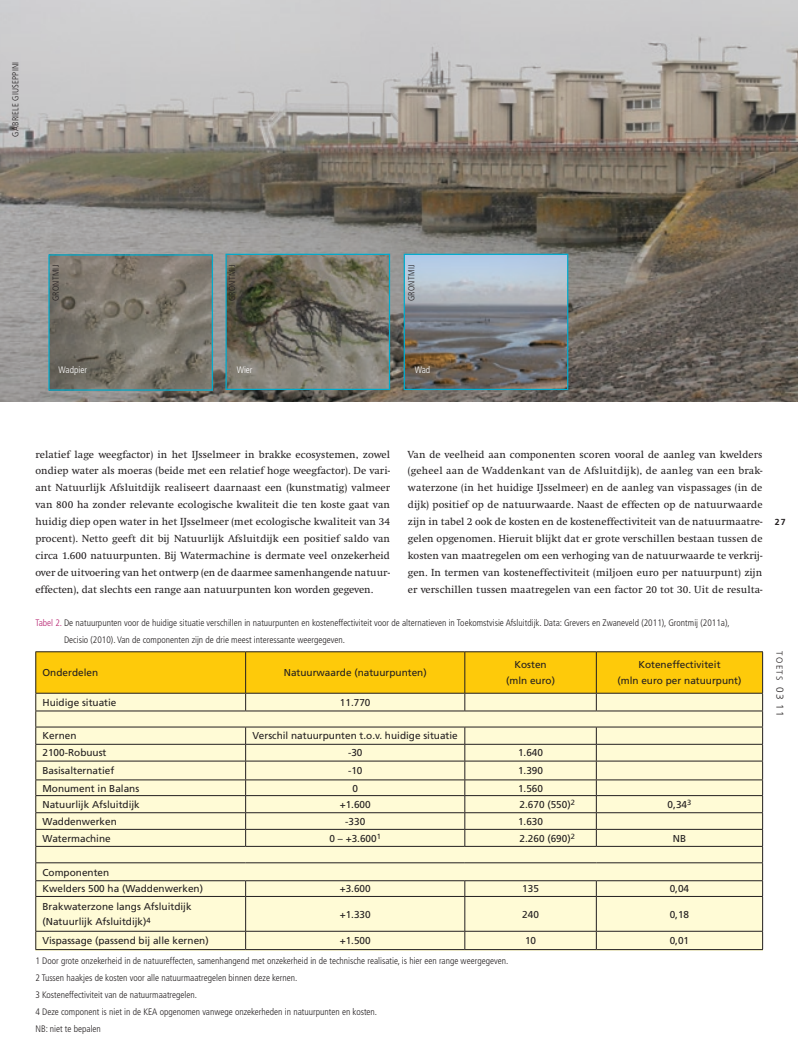
<style>
.page{position:relative;width:798px;height:1053px;background:#fff}
.page>*{position:absolute;margin:0;border:0;box-sizing:border-box;transform-origin:0 0}
._06_broodtekst{font:10.62px/16.9px "Swift";color:#231f20;text-align:justify}
.Standaard{font:10px/15.8px "Frutiger";color:#231f20;text-align:center}
._06_bijschrift{font:300 condensed 9.38px/16.9px "Frutiger";color:#231f20}
._06_bijschrift-2{font:300 condensed 9.38px "Frutiger";color:#fff}
.credit{font:300 condensed 8.75px "Frutiger";letter-spacing:.035em;color:#231f20}
.t1{font:300 8.75px "Frutiger";letter-spacing:.14em;color:#231f20}
.t2{font:700 8.75px "Frutiger";color:#231f20}
.s1{color:#b62270}
.s2{font-size:10px}
</style>
<div class="page">
<img style="left:0;top:0;width:797px;height:401px">
<div style="left:35px;top:651px;width:727px;height:299px;background:#fffbd6"></div>
<svg style="left:35px;top:651px;width:728px;height:245px"></svg>
<hr style="left:35px;top:896px;width:210px;height:1px;background:#231f20">
<hr style="left:35px;top:896px;width:1px;height:34px;background:#231f20">
<hr style="left:245px;top:896px;width:219px;height:1px;background:#231f20">
<hr style="left:245px;top:896px;width:1px;height:34px;background:#231f20">
<hr style="left:464px;top:896px;width:132px;height:1px;background:#231f20">
<hr style="left:464px;top:896px;width:1px;height:34px;background:#231f20">
<hr style="left:596px;top:896px;width:166px;height:1px;background:#231f20">
<hr style="left:595px;top:896px;width:1px;height:34px;background:#231f20">
<hr style="left:762px;top:896px;width:1px;height:34px;background:#231f20">
<hr style="left:35px;top:930px;width:210px;height:1px;background:#231f20">
<svg style="left:35px;top:931px;width:1px;height:18px"></svg>
<hr style="left:245px;top:930px;width:219px;height:1px;background:#231f20">
<svg style="left:245px;top:931px;width:1px;height:18px"></svg>
<hr style="left:464px;top:930px;width:132px;height:1px;background:#231f20">
<svg style="left:464px;top:931px;width:1px;height:18px"></svg>
<hr style="left:596px;top:930px;width:166px;height:1px;background:#231f20">
<svg style="left:595px;top:931px;width:1px;height:18px"></svg>
<svg style="left:762px;top:931px;width:1px;height:18px"></svg>
<hr style="left:35px;top:949px;width:210px;height:1px;background:#231f20">
<hr style="left:245px;top:949px;width:219px;height:1px;background:#231f20">
<hr style="left:464px;top:949px;width:132px;height:1px;background:#231f20">
<hr style="left:596px;top:949px;width:166px;height:1px;background:#231f20">
<img style="left:50px;top:256px;width:161px;height:132px">
<div style="left:48px;top:254px;width:165px;height:136px;border:1px solid #00abcd"></div>
<img style="left:227px;top:256px;width:161px;height:132px">
<div style="left:225px;top:254px;width:165px;height:136px;border:1px solid #00abcd"></div>
<img style="left:405px;top:256px;width:161px;height:132px">
<div style="left:403px;top:254px;width:165px;height:136px;border:1px solid #00abcd"></div>
<p class="credit" style="left:11px;top:137px;width:76px;rotate:-90deg">gabriele giuseppini</p>
<p class="credit" style="left:51px;top:301px;width:38px;rotate:-90deg">grontmij</p>
<p class="credit" style="left:227px;top:301px;width:38px;rotate:-90deg">grontmij</p>
<p class="credit" style="left:406px;top:301px;width:38px;rotate:-90deg">grontmij</p>
<p class="_06_bijschrift-2" style="left:59px;top:364px;width:30px">Wadpier</p>
<p class="_06_bijschrift-2" style="left:237px;top:364px;width:17px">Wier</p>
<p class="_06_bijschrift-2" style="left:414px;top:364px;width:17px">Wad</p>
<p class="_06_broodtekst" style="left:35px;top:446px;width:356px">relatief lage weegfactor) in het IJsselmeer in brakke ecosystemen, zowel ondiep water als moeras (beide met een relatief hoge weegfactor). De vari&shy;ant Natuurlijk Afsluitdijk realiseert daarnaast een (kunstmatig) valmeer van 800 ha zonder relevante ecologische kwaliteit die ten koste gaat van huidig diep open water in het IJsselmeer (met ecologische kwaliteit van 34 procent). Netto geeft dit bij Natuurlijk Afsluitdijk een positief saldo van circa 1.600 natuurpunten. Bij Watermachine is dermate veel onzekerheid over de uitvoering van het ontwerp (en de daarmee samenhangende natuur&shy;effecten), dat slechts een range aan natuurpunten kon worden gegeven.</p>
<p class="_06_broodtekst" style="left:407px;top:446px;width:356px">Van de veelheid aan componenten scoren vooral de aanleg van kwelders (geheel aan de Waddenkant van de Afsluitdijk), de aanleg van een brak&shy;waterzone (in het huidige IJsselmeer) en de aanleg van vispassages (in de dijk) positief op de natuurwaarde. Naast de effecten op de natuurwaarde zijn in tabel 2 ook de kosten en de kosteneffectiviteit van de natuurmaatre&shy;gelen opgenomen. Hieruit blijkt dat er grote verschillen bestaan tussen de kosten van maatregelen om een verhoging van de natuurwaarde te verkrij&shy;gen. In termen van kosteneffectiviteit (miljoen euro per natuurpunt) zijn er verschillen tussen maatregelen van een factor 20 tot 30. Uit de resulta-</p>
<p class="_06_bijschrift" style="left:64px;top:615px;width:666px;text-indent:-29px"><span class="s1">Tabel 2.</span> De natuurpunten voor de huidige situatie verschillen in natuurpunten en kosteneffectiviteit voor de alternatieven in Toekomstvisie Afsluitdijk. Data: Grevers en Zwaneveld (2011), Grontmij (2011a),<br>Decisio (2010). Van de componenten zijn de drie meest interessante weergegeven.</p>
<p class="Standaard" style="left:42px;top:665px;width:57px">Onderdelen</p>
<p class="Standaard" style="left:284px;top:665px;width:144px">Natuurwaarde (natuurpunten)</p>
<p class="Standaard" style="left:506px;top:657px;width:50px">Kosten (mln euro)</p>
<p class="Standaard" style="left:638px;top:657px;width:84px">Koteneffectiviteit</p>
<p class="Standaard" style="left:617px;top:672px;width:125px">(mln euro per natuurpunt)</p>
<p class="Standaard" style="left:42px;top:694px;width:75px">Huidige situatie</p>
<p class="Standaard" style="left:340px;top:694px;width:32px">11.770</p>
<p class="Standaard" style="left:42px;top:728px;width:35px">Kernen</p>
<p class="Standaard" style="left:252px;top:728px;width:207px">Verschil natuurpunten t.o.v. huidige situatie</p>
<p class="Standaard" style="left:42px;top:745px;width:65px">2100-Robuust</p>
<p class="Standaard" style="left:348px;top:745px;width:16px">-30</p>
<p class="Standaard" style="left:518px;top:745px;width:27px">1.640</p>
<p class="Standaard" style="left:42px;top:762px;width:73px">Basisalternatief</p>
<p class="Standaard" style="left:348px;top:762px;width:16px">-10</p>
<p class="Standaard" style="left:518px;top:762px;width:27px">1.390</p>
<p class="Standaard" style="left:42px;top:780px;width:98px">Monument in Balans</p>
<p class="Standaard" style="left:352px;top:780px;width:7px">0</p>
<p class="Standaard" style="left:518px;top:780px;width:27px">1.560</p>
<p class="Standaard" style="left:42px;top:796px;width:99px">Natuurlijk Afsluitdijk</p>
<p class="Standaard" style="left:339px;top:796px;width:33px">+1.600</p>
<p class="Standaard" style="left:519px;top:796px;width:57px">2.670 (550)<sup>2</sup></p>
<p class="Standaard" style="left:667px;top:796px;width:25px">0,34<sup>3</sup></p>
<p class="Standaard" style="left:42px;top:813px;width:76px">Waddenwerken</p>
<p class="Standaard" style="left:345px;top:813px;width:22px">-330</p>
<p class="Standaard" style="left:518px;top:813px;width:27px">1.630</p>
<p class="Standaard" style="left:42px;top:830px;width:70px">Watermachine</p>
<p class="Standaard" style="left:329px;top:830px;width:53px">0 – +3.600<sup>1</sup></p>
<p class="Standaard" style="left:519px;top:830px;width:57px">2.260 (690)<sup>2</sup></p>
<p class="Standaard" style="left:672px;top:830px;width:15px">NB</p>
<p class="Standaard" style="left:42px;top:864px;width:68px">Componenten</p>
<p class="Standaard" style="left:42px;top:881px;width:162px">Kwelders 500 ha (Waddenwerken)</p>
<p class="Standaard" style="left:339px;top:881px;width:33px">+3.600</p>
<p class="Standaard" style="left:522px;top:881px;width:18px">135</p>
<p class="Standaard" style="left:669px;top:881px;width:21px">0,04</p>
<p class="Standaard" style="left:42px;top:898px;width:150px">Brakwaterzone langs Afsluitdijk</p>
<p class="Standaard" style="left:42px;top:914px;width:110px">(Natuurlijk Afsluitdijk)<sup>4</sup></p>
<p class="Standaard" style="left:339px;top:906px;width:33px">+1.330</p>
<p class="Standaard" style="left:522px;top:906px;width:18px">240</p>
<p class="Standaard" style="left:669px;top:906px;width:21px">0,18</p>
<p class="Standaard" style="left:42px;top:932px;width:167px">Vispassage (passend bij alle kernen)</p>
<p class="Standaard" style="left:339px;top:932px;width:33px">+1.500</p>
<p class="Standaard" style="left:525px;top:932px;width:13px">10</p>
<p class="Standaard" style="left:669px;top:932px;width:21px">0,01</p>
<p class="_06_bijschrift" style="left:35px;top:952px;width:474px">1 Door grote onzekerheid in de natuureffecten, samenhangend met onzekerheid in de technische realisatie, is hier een range weergegeven.</p>
<p class="_06_bijschrift" style="left:35px;top:969px;width:263px">2 Tussen haakjes de kosten voor alle natuurmaatregelen binnen deze kernen.</p>
<p class="_06_bijschrift" style="left:35px;top:986px;width:163px">3 Kosteneffectiviteit van de natuurmaatregelen.</p>
<p class="_06_bijschrift" style="left:35px;top:1003px;width:343px">4 Deze component is niet in de KEA opgenomen vanwege onzekerheden in natuurpunten en kosten.</p>
<p class="_06_bijschrift" style="left:35px;top:1020px;width:67px">N B: niet te bepalen</p>
<p class="t2" style="left:774px;top:517px;width:12px">27</p>
<p class="t1" style="left:784px;top:651px;width:67px;rotate:90deg">TOETS <span class="s2">03 11</span></p>
</div>
